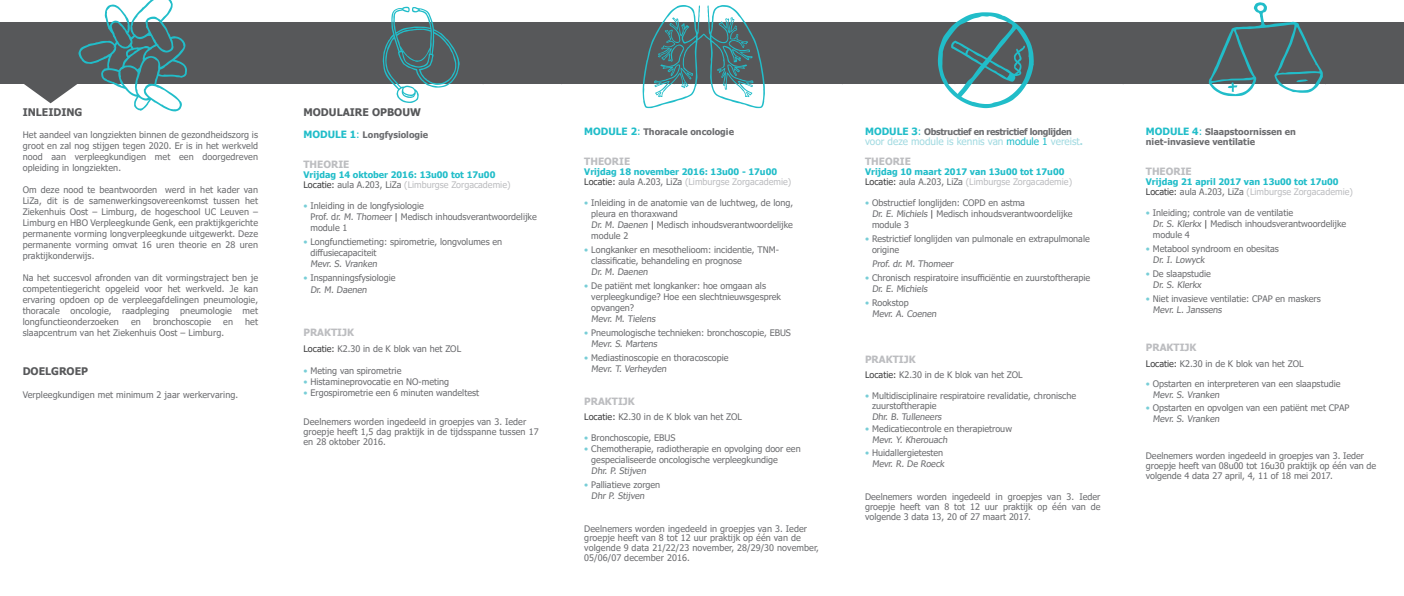
<style>
.page{position:relative;width:1404px;height:596px;background:#fff}
.page>*{position:absolute;margin:0;border:0;box-sizing:border-box;transform-origin:0 0}
.Standaard{font:700 10.5px "Tahoma";color:#57585a}
.t1{font:700 10px "Tahoma";color:#bcbdc0}
.t2{font:10px "Tahoma";color:#a1dae1}
.t3{font:9px/11px "Tahoma";color:#6c6d70}
.t4{font:9px "Tahoma";color:#bcbdc0}
.t5{font:700 9px "Tahoma";color:#21bdc9}
.t6{font:700 9px/10px "Tahoma";color:#6c6d70}
.t7{font:700 9px "Tahoma";letter-spacing:-.035em;color:#6c6d70}
.s1{font-size:10px;color:#21bdc9}
.s2{font-weight:400;font-size:10px;color:#21bdc9}
.s3{color:#3e3e3f}
.s4{color:#6c6d70}
.s5{color:#78ced7}
.s6{color:#21bdc9}
.s7{font-weight:700}
</style>
<div class="page">
<div style="left:0;top:23px;width:1403px;height:61px;background:#57585a"></div>
<svg style="left:642px;top:5px;width:122px;height:103px"></svg>
<svg style="left:937px;top:12px;width:96px;height:96px"></svg>
<svg style="left:383px;top:7px;width:76px;height:96px"></svg>
<svg style="left:23px;top:0;width:164px;height:111px"></svg>
<svg style="left:1208px;top:2px;width:114px;height:94px"></svg>
<p class="Standaard" style="left:23px;top:105px;width:61px">INLEIDING</p>
<p class="t3" style="left:23px;top:130px;width:237px;text-align:justify">Het aandeel van longziekten binnen de gezondheidszorg is groot en zal nog stijgen tegen 2020. Er is in het werkveld nood aan verpleegkundigen met een doorgedreven opleiding in longziekten.</p>
<p class="t3" style="left:23px;top:185px;width:237px;text-align:justify">Om deze nood te beantwoorden werd in het kader van LiZa, dit is de samenwerkingsovereenkomst tussen het Ziekenhuis Oost – Limburg, de hogeschool UC Leuven – Limburg en HBO Verpleegkunde Genk, een praktijkgerichte permanente vorming longverpleegkunde uitgewerkt. Deze permanente vorming omvat 16 uren theorie en 28 uren praktijkonderwijs.</p>
<p class="t3" style="left:23px;top:273px;width:237px;text-align:justify">Na het succesvol afronden van dit vormingstraject ben je competentiegericht opgeleid voor het werkveld. Je kan ervaring opdoen op de verpleegafdelingen pneumologie, thoracale oncologie, raadpleging pneumologie met longfunctieonderzoeken</p>
<p class="t3" style="left:131px;top:317px;width:11px">en</p>
<p class="t3" style="left:153px;top:317px;width:60px">bronchoscopie</p>
<p class="t3" style="left:223px;top:317px;width:11px">en</p>
<p class="t3" style="left:245px;top:317px;width:14px">het</p>
<p class="t3" style="left:23px;top:328px;width:203px">slaapcentrum van het Ziekenhuis Oost – Limburg.</p>
<p class="Standaard" style="left:23px;top:364px;width:67px">DOELGROEP</p>
<p class="t3" style="left:23px;top:389px;width:217px">Verpleegkundigen met minimum 2 jaar werkervaring.</p>
<p class="Standaard" style="left:303px;top:105px;width:119px">MODULAIRE OPBOUW</p>
<p class="t6" style="left:303px;top:130px;width:126px"><span class="s1">MODULE 1</span><span class="s2">:</span> Longfysiologie</p>
<p class="t1" style="left:303px;top:157px;width:47px">THEORIE</p>
<p class="t5" style="left:303px;top:168px;width:193px">Vrijdag 14 oktober 2016: 13u00 tot 17u00</p>
<p class="t4" style="left:303px;top:179px;width:208px"><span class="s3">Locatie:</span> <span class="s4">aula A.203, LiZa</span> (Limburgse Zorgacademie)</p>
<p class="t3" style="left:310px;top:201px;width:228px;text-indent:-7px"><span class="s5">•</span> Inleiding in de longfysiologie<br>Prof. dr. M. Thomeer <span class="s3">|</span> Medisch inhoudsverantwoordelijke module 1</p>
<p class="t3" style="left:310px;top:237px;width:193px;text-indent:-7px"><span class="s5">•</span> Longfunctiemeting: spirometrie, longvolumes en diffusiecapaciteit<br>Mevr. S. Vranken</p>
<p class="t3" style="left:310px;top:272px;width:87px;line-height:12px;text-indent:-7px"><span class="s5">•</span> Inspanningsfysiologie<br>Dr. M. Daenen</p>
<p class="t1" style="left:303px;top:325px;width:52px">PRAKTIJK</p>
<p class="t3" style="left:303px;top:343px;width:159px"><span class="s3">Locatie:</span> K2.30 in de K blok van het ZOL</p>
<p class="t3" style="left:303px;top:365px;width:99px"><span class="s5">•</span> Meting van spirometrie</p>
<p class="t3" style="left:303px;top:376px;width:147px"><span class="s5">•</span> Histamineprovocatie en NO-meting</p>
<p class="t3" style="left:303px;top:387px;width:177px"><span class="s5">•</span> Ergospirometrie een 6 minuten wandeltest</p>
<p class="t3" style="left:303px;top:417px;width:236px;line-height:9.7px">Deelnemers worden ingedeeld in groepjes van 3. Ieder groepje heeft 1,5 dag praktijk in de tijdsspanne tussen 17 en 28 oktober 2016.</p>
<p class="t6" style="left:584px;top:127px;width:151px"><span class="s1">MODULE 2</span><span class="s2">:</span> Thoracale oncologie</p>
<p class="t1" style="left:584px;top:154px;width:47px">THEORIE</p>
<p class="t5" style="left:584px;top:165px;width:194px">Vrijdag 18 november 2016: 13u00 - 17u00</p>
<p class="t4" style="left:584px;top:176px;width:208px"><span class="s3">Locatie:</span> <span class="s4">aula A.203, LiZa</span> (Limburgse Zorgacademie)</p>
<p class="t3" style="left:591px;top:198px;width:203px;text-indent:-7px"><span class="s5">•</span> Inleiding in de anatomie van de luchtweg, de long, pleura en thoraxwand<br>Dr. M. Daenen <span class="s3">|</span> Medisch inhoudsverantwoordelijke module 2</p>
<p class="t3" style="left:591px;top:245px;width:189px;text-indent:-7px"><span class="s5">•</span> Longkanker en mesothelioom: incidentie, TNM&shy;classificatie, behandeling en prognose<br>Dr. M. Daenen</p>
<p class="t3" style="left:591px;top:280px;width:191px;text-indent:-7px"><span class="s5">•</span> De patiënt met longkanker: hoe omgaan als verpleegkundige? Hoe een slechtnieuwsgesprek opvangen?<br>Mevr. M. Tielens</p>
<p class="t3" style="left:591px;top:327px;width:201px;text-indent:-7px"><span class="s5">•</span> Pneumologische technieken: bronchoscopie, EBUS<br>Mevr. S. Martens</p>
<p class="t3" style="left:591px;top:352px;width:139px;text-indent:-7px"><span class="s5">•</span> Mediastinoscopie en thoracoscopie<br>Mevr. T. Verheyden</p>
<p class="t1" style="left:584px;top:394px;width:52px">PRAKTIJK</p>
<p class="t3" style="left:584px;top:412px;width:159px"><span class="s3">Locatie:</span> K2.30 in de K blok van het ZOL</p>
<p class="t3" style="left:584px;top:433px;width:93px"><span class="s5">•</span> Bronchoscopie, EBUS</p>
<p class="t3" style="left:591px;top:444px;width:211px;text-indent:-7px"><span class="s5">•</span> Chemotherapie, radiotherapie en opvolging door een gespecialiseerde oncologische verpleegkundige<br>Dhr. P. Stijven</p>
<p class="t3" style="left:591px;top:479px;width:70px;text-indent:-7px"><span class="s5">•</span> Palliatieve zorgen<br>Dhr P. Stijven</p>
<p class="t3" style="left:584px;top:523px;width:236px;line-height:9.7px">Deelnemers worden ingedeeld in groepjes van 3. Ieder groepje heeft van 8 tot 12 uur praktijk op één van de volgende 9 data 21/22/23 november, 28/29/30 november, 05/06/07 december 2016.</p>
<p class="t7" style="left:865px;top:126px;width:208px"><span class="s1">MODULE 3</span><span class="s2">:</span> Obstructief en restrictief longlijden</p>
<p class="t2" style="left:865px;top:135px;width:219px">voor deze module is kennis van <span class="s6">module 1</span> vereist<span class="s7">.</span></p>
<p class="t1" style="left:865px;top:155px;width:47px">THEORIE</p>
<p class="t5" style="left:865px;top:166px;width:201px">Vrijdag 10 maart 2017 van 13u00 tot 17u00</p>
<p class="t4" style="left:865px;top:176px;width:208px"><span class="s3">Locatie:</span> <span class="s4">aula A.203, LiZa</span> (Limburgse Zorgacademie)</p>
<p class="t3" style="left:872px;top:198px;width:202px;text-indent:-7px"><span class="s5">•</span> Obstructief longlijden: COPD en astma<br>Dr. E. Michiels <span class="s3">|</span> Medisch inhoudsverantwoordelijke module 3</p>
<p class="t3" style="left:872px;top:234px;width:219px;text-indent:-7px"><span class="s5">•</span> Restrictief longlijden van pulmonale en extrapulmonale origine</p>
<p class="t3" style="left:872px;top:259px;width:84px">Prof. dr. M. Thomeer</p>
<p class="t3" style="left:872px;top:272px;width:220px;text-indent:-7px"><span class="s5">•</span> Chronisch respiratoire insufficiëntie en zuurstoftherapie<br>Dr. E. Michiels</p>
<p class="t3" style="left:872px;top:297px;width:68px;text-indent:-7px"><span class="s5">•</span> Rookstop<br>Mevr. A. Coenen</p>
<p class="t1" style="left:865px;top:352px;width:52px">PRAKTIJK</p>
<p class="t3" style="left:865px;top:370px;width:159px"><span class="s3">Locatie:</span> K2.30 in de K blok van het ZOL</p>
<p class="t3" style="left:872px;top:390px;width:205px;line-height:10px;text-indent:-7px"><span class="s5">•</span> Multidisciplinaire respiratoire revalidatie, chronische zuurstoftherapie</p>
<p class="t3" style="left:872px;top:411px;width:73px">Dhr. B. Tulleneers</p>
<p class="t3" style="left:872px;top:424px;width:141px;text-indent:-7px"><span class="s5">•</span> Medicatiecontrole en therapietrouw<br>Mevr. Y. Kherouach</p>
<p class="t3" style="left:865px;top:447px;width:82px;text-align:right"><span class="s5">•</span> Huidallergietesten<br>Mevr. R. De Roeck</p>
<p class="t3" style="left:865px;top:492px;width:237px;line-height:10px;text-align:justify">Deelnemers worden ingedeeld in groepjes van 3. Ieder groepje heeft van 8 tot 12 uur praktijk op één van de volgende 3 data 13, 20 of 27 maart 2017.</p>
<p class="t6" style="left:1145px;top:127px;width:151px"><span class="s1">MODULE 4</span><span class="s2">:</span> Slaapstoornissen en niet-invasieve ventilatie</p>
<p class="t1" style="left:1145px;top:164px;width:47px">THEORIE</p>
<p class="t5" style="left:1145px;top:175px;width:194px">Vrijdag 21 april 2017 van 13u00 tot 17u00</p>
<p class="t4" style="left:1145px;top:185px;width:208px"><span class="s3">Locatie:</span> <span class="s4">aula A.203, LiZa</span> (Limburgse Zorgacademie)</p>
<p class="t3" style="left:1152px;top:207px;width:195px;text-indent:-7px"><span class="s5">•</span> Inleiding; controle van de ventilatie<br>Dr. S. Klerkx <span class="s3">|</span> Medisch inhoudsverantwoordelijke module 4</p>
<p class="t3" style="left:1145px;top:243px;width:134px"><span class="s5">•</span> Metabool syndroom en obesitas</p>
<p class="t3" style="left:1152px;top:254px;width:55px">Dr. I. Lowyck</p>
<p class="t3" style="left:1145px;top:268px;width:66px;text-align:center"><span class="s5">•</span> De slaapstudie<br>Dr. S. Klerkx</p>
<p class="t3" style="left:1152px;top:293px;width:169px;text-indent:-7px"><span class="s5">•</span> Niet invasieve ventilatie: CPAP en maskers<br>Mevr. L. Janssens</p>
<p class="t1" style="left:1145px;top:340px;width:52px">PRAKTIJK</p>
<p class="t3" style="left:1145px;top:358px;width:159px"><span class="s3">Locatie:</span> K2.30 in de K blok van het ZOL</p>
<p class="t3" style="left:1152px;top:378px;width:189px;text-indent:-7px"><span class="s5">•</span> Opstarten en interpreteren van een slaapstudie<br>Mevr. S. Vranken</p>
<p class="t3" style="left:1152px;top:402px;width:198px;text-indent:-7px"><span class="s5">•</span> Opstarten en opvolgen van een patiënt met CPAP<br>Mevr. S. Vranken</p>
<p class="t3" style="left:1145px;top:450px;width:232px;line-height:10px">Deelnemers worden ingedeeld in groepjes van 3. Ieder groepje heeft van 08u00 tot 16u30 praktijk op één van de volgende 4 data 27 april, 4, 11 of 18 mei 2017.</p>
</div>
